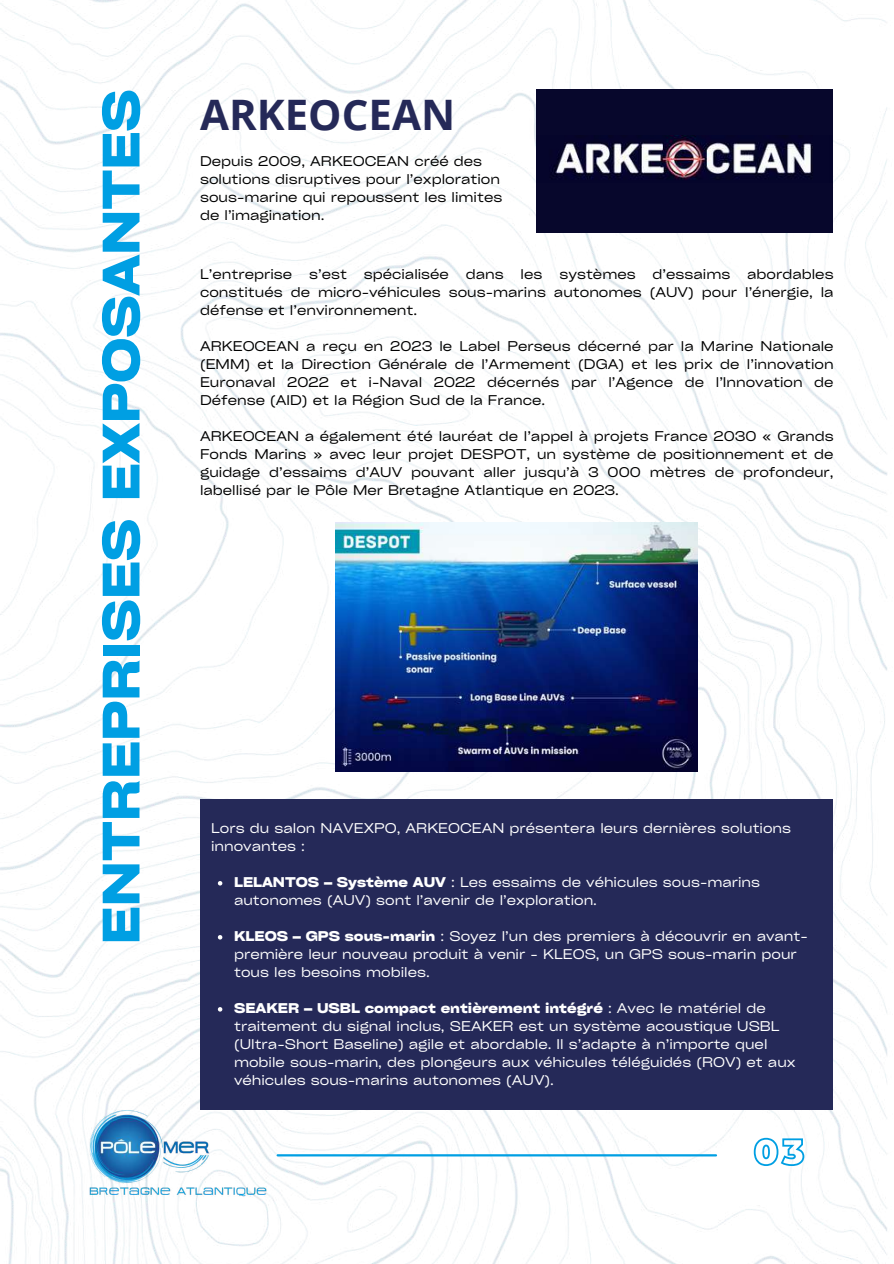
<style>
.page{position:relative;width:894px;height:1264px;background:#fff}
.page>*{position:absolute;margin:0;border:0;box-sizing:border-box;transform-origin:0 0}
.t1{font:700 expanded 50.4px "Cy Grotesk";color:#009fe3}
.t2{font:700 42px "Open Sans";color:#252958}
.t3{font:expanded 13.5px/18px "Cy Grotesk";color:#000;text-align:justify}
.t4{font:expanded 13.5px/18px "Cy Grotesk";color:#fff}
.s1{font-weight:700}
</style>
<div class="page">
<img style="left:0;top:0;width:887px;height:1263px">
<hr style="left:277px;top:1154px;width:438px;height:2px;background:#009fe3">
<img style="left:89px;top:1109px;width:177px;height:87px">
<div style="left:200px;top:799px;width:631px;height:310px;background:#252958"></div>
<svg style="left:218px;top:881px;width:4px;height:4px"></svg>
<svg style="left:218px;top:935px;width:4px;height:4px"></svg>
<svg style="left:218px;top:1007px;width:4px;height:4px"></svg>
<div style="left:536px;top:89px;width:296px;height:144px;background:#07072c"></div>
<img style="left:551px;top:135px;width:262px;height:45px">
<img style="left:336px;top:522px;width:361px;height:249px">
<svg style="left:752px;top:1136px;width:53px;height:31px"></svg>
<h1 class="t1" style="left:89px;top:944px;width:856px;rotate:-90deg">ENTREPRISES EXPOSANTES</h1>
<h2 class="t2" style="left:200px;top:85px;width:256px">ARKEOCEAN</h2>
<p class="t3" style="left:200px;top:152px;width:304px;text-align:left">Depuis 2009, ARKEOCEAN créé des solutions disruptives pour l’exploration sous-marine qui repoussent les limites de l’imagination.</p>
<p class="t3" style="left:200px;top:265px;width:635px">L’entreprise s’est spécialisée dans les systèmes d’essaims abordables constitués de micro-véhicules sous-marins autonomes (AUV) pour l’énergie, la défense et l’environnement.</p>
<p class="t3" style="left:200px;top:337px;width:635px">ARKEOCEAN a reçu en 2023 le Label Perseus décerné par la Marine Nationale (EMM) et la Direction Générale de l’Armement (DGA) et les prix de l’innovation Euronaval 2022 et i-Naval 2022 décernés par l’Agence de l’Innovation de Défense (AID) et la Région Sud de la France.</p>
<p class="t3" style="left:200px;top:427px;width:635px">ARKEOCEAN a également été lauréat de l’appel à projets France 2030 « Grands Fonds Marins » avec leur projet DESPOT, un système de positionnement et de guidage d’essaims d’AUV pouvant aller jusqu’à 3 000 mètres de profondeur, labellisé par le Pôle Mer Bretagne Atlantique en 2023.</p>
<p class="t4" style="left:211px;top:818px;width:581px">Lors du salon NAVEXPO, ARKEOCEAN présentera leurs dernières solutions innovantes :</p>
<p class="t4" style="left:234px;top:872px;width:527px"><span class="s1">LELANTOS – Système AUV</span> : Les essaims de véhicules sous-marins autonomes (AUV) sont l’avenir de l’exploration.</p>
<p class="t4" style="left:234px;top:926px;width:575px"><span class="s1">KLEOS – GPS sous-marin</span> : Soyez l’un des premiers à découvrir en avant&shy;première leur nouveau produit à venir - KLEOS, un GPS sous-marin pour tous les besoins mobiles.</p>
<p class="t4" style="left:234px;top:998px;width:563px"><span class="s1">SEAKER – USBL compact entièrement intégré</span> : Avec le matériel de traitement du signal inclus, SEAKER est un système acoustique USBL (Ultra-Short Baseline) agile et abordable. Il s’adapte à n’importe quel mobile sous-marin, des plongeurs aux véhicules téléguidés (ROV) et aux véhicules sous-marins autonomes (AUV).</p>
</div>
